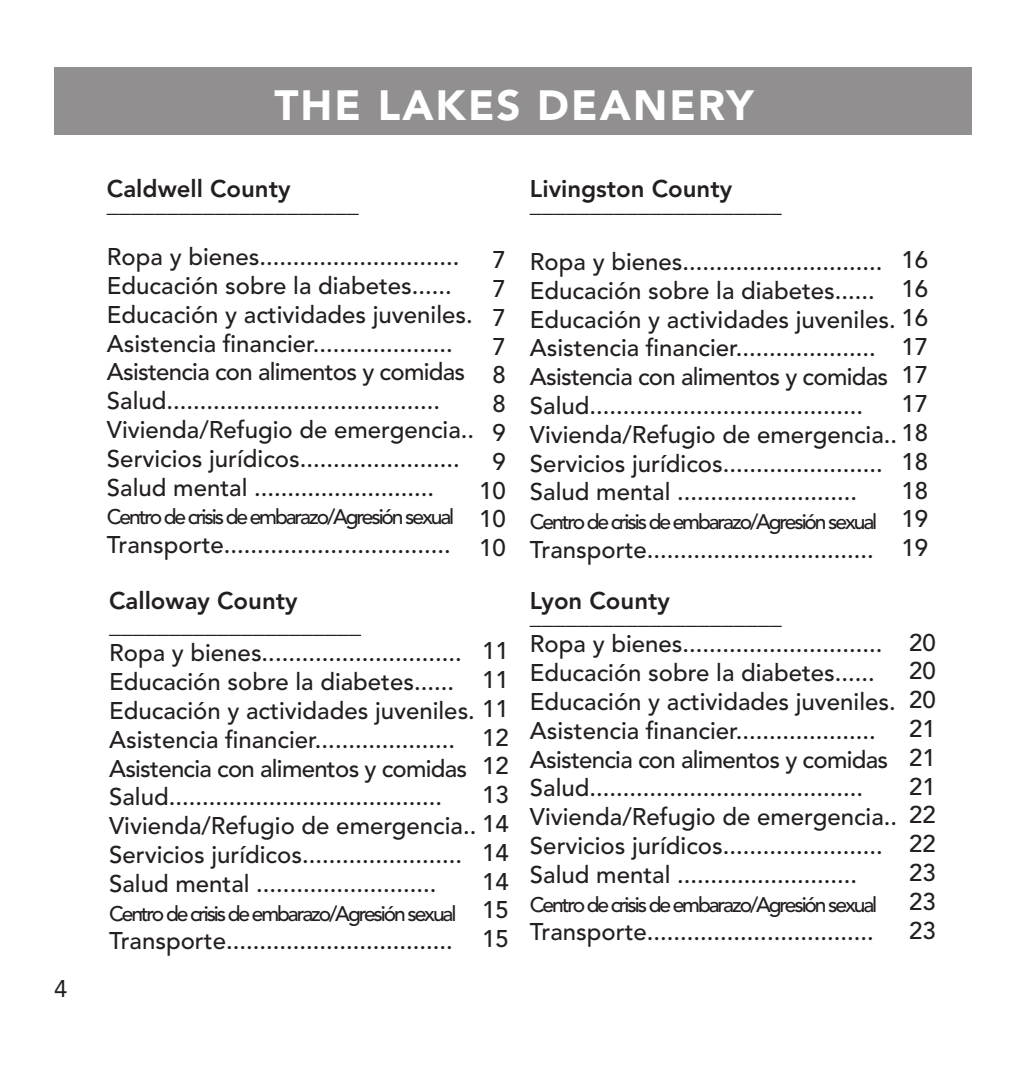
<style>
.page{position:relative;width:1026px;height:1080px;background:#fff}
.page>*{position:absolute;margin:0;border:0;box-sizing:border-box;transform-origin:0 0}
.t1{font:900 42px "Avenir LT Std";letter-spacing:.05em;color:#fff}
.t2{font:500 24px/28.8px "Avenir LT Std";color:#231f20}
.t3{font:500 24px/28.8px "Avenir LT Std";letter-spacing:-.03em;color:#231f20}
.t4{font:900 24px "Avenir LT Std";color:#231f20}
.t5{font:800 24px "Avenir LT Std";color:#231f20}
.t6{font:24px "Avenir LT Std";color:#231f20}
.t7{font:500 21px "Avenir LT Std";letter-spacing:-.1em;color:#231f20}
</style>
<div class="page">
<div style="left:54px;top:67px;width:918px;height:68px;background:#918f8f"></div>
<p class="t6" style="left:54px;top:978px;width:15px">4</p>
<h1 class="t1" style="left:274px;top:88px;width:481px">THE LAKES DEANERY</h1>
<p class="t5" style="left:107px;top:179px;width:185px">Caldwell County</p>
<p class="t4" style="left:107px;top:194px;width:254px">_____________________</p>
<p class="t2" style="left:107px;top:245px;width:369px">Ropa y bienes..............................<br>Educación sobre la diabetes......<br>Educación y actividades juveniles.<br>Asistencia financier.....................<br>Asistencia con alimentos y comidas Salud.........................................<br>Vivienda/Refugio de emergencia..<br>Servicios jurídicos........................<br>Salud mental ...........................</p>
<p class="t7" style="left:107px;top:508px;width:349px">Centro de crisis de embarazo/Agresión sexual</p>
<p class="t2" style="left:107px;top:533px;width:345px">Transporte..................................</p>
<p class="t2" style="left:479px;top:248px;width:28px;text-align:center">7<br>7<br>7<br>7<br>8<br>8<br>9<br>9<br>10<br>10<br>10</p>
<p class="t5" style="left:109px;top:590px;width:190px">Calloway County</p>
<p class="t4" style="left:109px;top:614px;width:254px">_____________________</p>
<p class="t2" style="left:109px;top:641px;width:354px">Ropa y bienes..............................<br>Educación sobre la diabetes......</p>
<p class="t3" style="left:109px;top:728px;width:360px">Asistencia financier.....................<br>Asistencia con alimentos y comidas<br>Salud.........................................</p>
<p class="t2" style="left:109px;top:843px;width:355px">Servicios jurídicos........................<br>Salud mental ...........................</p>
<p class="t7" style="left:109px;top:904px;width:349px">Centro de crisis de embarazo/Agresión sexual</p>
<p class="t2" style="left:109px;top:929px;width:345px">Transporte..................................</p>
<p class="t2" style="left:482px;top:639px;width:28px">11<br>11</p>
<p class="t2" style="left:109px;top:700px;width:401px;line-height:26.7px;text-align:right">Educación y actividades juveniles. 11<br>12</p>
<p class="t2" style="left:482px;top:754px;width:28px">12<br>13</p>
<p class="t2" style="left:109px;top:815px;width:401px;line-height:26.7px;text-align:right">Vivienda/Refugio de emergencia.. 14<br>14</p>
<p class="t2" style="left:482px;top:869px;width:28px;text-align:justify">14<br>15<br>15</p>
<p class="t5" style="left:530px;top:179px;width:204px">Livingston County</p>
<p class="t4" style="left:530px;top:194px;width:254px">_____________________</p>
<p class="t2" style="left:530px;top:250px;width:400px">Ropa y bienes..............................<br>Educación sobre la diabetes......<br>Educación y actividades juveniles. 16<br>Asistencia financier.....................<br>Asistencia con alimentos y comidas Salud.........................................<br>Vivienda/Refugio de emergencia.. 18<br>Servicios jurídicos........................<br>Salud mental ...........................</p>
<p class="t7" style="left:530px;top:513px;width:349px">Centro de crisis de embarazo/Agresión sexual</p>
<p class="t2" style="left:530px;top:538px;width:345px">Transporte..................................</p>
<p class="t2" style="left:901px;top:248px;width:28px">16<br>16</p>
<p class="t2" style="left:901px;top:334px;width:28px;text-align:justify">17<br>17<br>17</p>
<p class="t2" style="left:901px;top:450px;width:28px;text-align:justify">18<br>18<br>19<br>19</p>
<p class="t5" style="left:530px;top:590px;width:141px">Lyon County</p>
<p class="t4" style="left:530px;top:605px;width:253px">_____________________</p>
<p class="t2" style="left:530px;top:632px;width:369px">Ropa y bienes..............................<br>Educación sobre la diabetes......<br>Educación y actividades juveniles.<br>Asistencia financier.....................<br>Asistencia con alimentos y comidas Salud.........................................<br>Vivienda/Refugio de emergencia..<br>Servicios jurídicos........................<br>Salud mental ...........................</p>
<p class="t7" style="left:530px;top:895px;width:349px">Centro de crisis de embarazo/Agresión sexual</p>
<p class="t2" style="left:530px;top:920px;width:345px">Transporte..................................</p>
<p class="t2" style="left:909px;top:630px;width:28px;text-align:justify">20<br>20<br>20<br>21<br>21<br>21<br>22<br>22<br>23<br>23<br>23</p>
</div>
